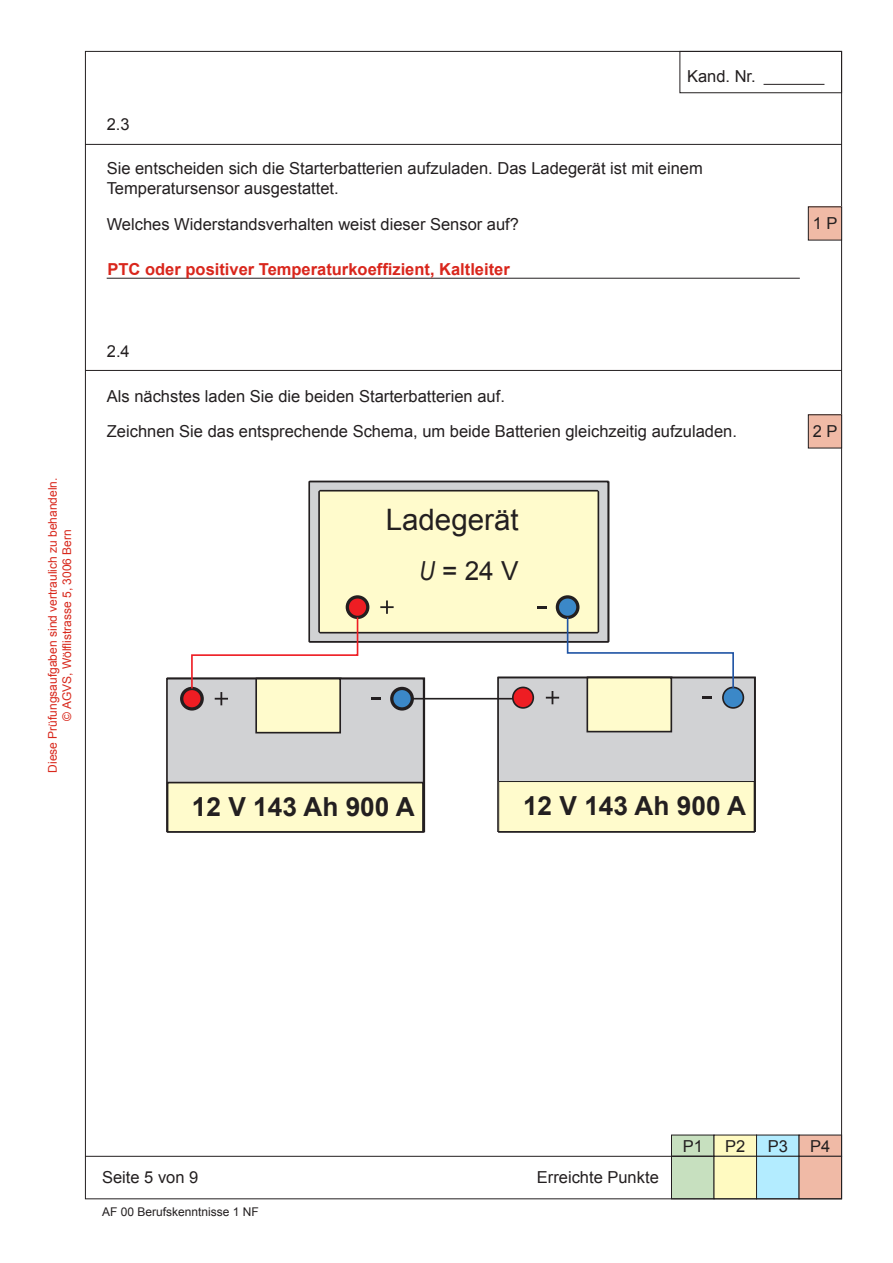
<style>
.page{position:relative;width:893px;height:1263px;background:#fff}
.page>*{position:absolute;margin:0;border:0;box-sizing:border-box;transform-origin:0 0}
.t1{font:29.55px "Arial";color:#231f20}
.t2{font:700 26.25px "Arial";color:#231f20}
.t3{font:26.25px "Arial";color:#231f20}
.Fragesatz_FETT{font:16.5px/19.8px "Arial";color:#231f20}
.Lösung{font:700 16.5px "Arial";color:#d9261c}
.Gesamtpunkte_11{font:16.5px "Arial";color:#231f20}
.t4{font:12px/14.4px "Arial";color:#d8281c;text-align:center}
.t5{font:12px "Arial";color:#231f20}
.s1{font-family:"Arial Narrow";font-style:italic}
</style>
<div class="page">
<div style="left:671px;top:1135px;width:43px;height:21px;background:#c7e0bf"></div>
<div style="left:671px;top:1135px;width:43px;height:22px;border:1px solid #231f20"></div>
<div style="left:671px;top:1156px;width:43px;height:43px;background:#c7e0bf"></div>
<div style="left:671px;top:1156px;width:43px;height:43px;border:1px solid #231f20"></div>
<div style="left:714px;top:1135px;width:42px;height:21px;background:#fffac1"></div>
<div style="left:714px;top:1156px;width:42px;height:43px;background:#fffac1"></div>
<div style="left:714px;top:1156px;width:43px;height:43px;border:1px solid #231f20"></div>
<div style="left:756px;top:1135px;width:43px;height:21px;background:#b3ecff"></div>
<div style="left:756px;top:1156px;width:43px;height:43px;background:#b3ecff"></div>
<div style="left:756px;top:1156px;width:43px;height:43px;border:1px solid #231f20"></div>
<div style="left:799px;top:1135px;width:43px;height:21px;background:#f0baa6"></div>
<div style="left:799px;top:1156px;width:43px;height:43px;background:#f0baa6"></div>
<div style="left:799px;top:1156px;width:43px;height:43px;border:1px solid #231f20"></div>
<hr style="left:85px;top:1156px;width:628px;height:1px;background:#231f20">
<div style="left:679px;top:51px;width:163px;height:42px;border:1px solid #231f20"></div>
<hr style="left:763px;top:84px;width:61px;height:1px;background:#231f20">
<hr style="left:107px;top:278px;width:693px;height:1px;background:#231f20">
<hr style="left:85px;top:144px;width:757px;height:1px;background:#231f20">
<hr style="left:85px;top:370px;width:756px;height:1px;background:#231f20">
<div style="left:808px;top:207px;width:34px;height:33px;background:#f0baa6"></div>
<div style="left:808px;top:206px;width:34px;height:34px;border:1px solid #231f20"></div>
<div style="left:808px;top:415px;width:34px;height:33px;background:#f0baa6"></div>
<div style="left:808px;top:414px;width:34px;height:34px;border:1px solid #231f20"></div>
<div style="left:309px;top:482px;width:299px;height:160px;background:#d1d2d4"></div>
<div style="left:498px;top:678px;width:257px;height:154px;background:#d1d2d4"></div>
<div style="left:499px;top:781px;width:255px;height:51px;background:#fffbcc"></div>
<div style="left:723px;top:687px;width:20px;height:21px;background:#3b88c8;border-radius:50%"></div>
<div style="left:722px;top:687px;width:22px;height:22px;border:2px solid #231f20;border-radius:50%"></div>
<svg style="left:166px;top:490px;width:569px;height:342px"></svg>
<hr style="left:412px;top:698px;width:101px;height:1px;background:#231f20">
<hr style="left:498px;top:831px;width:257px;height:2px;background:#231f20">
<p class="t4" style="left:45px;top:772px;width:296px;rotate:-90deg">Diese Prüfungsaufgaben sind vertraulich zu behandeln. © AGVS, Wölflistrasse 5, 3006 Bern</p>
<p class="Fragesatz_FETT" style="left:107px;top:115px;width:24px">2.3</p>
<p class="Fragesatz_FETT" style="left:687px;top:66px;width:70px">Kand. Nr.</p>
<p class="Fragesatz_FETT" style="left:107px;top:158px;width:598px">Sie entscheiden sich die Starterbatterien aufzuladen. Das Ladegerät ist mit einem<br>Temperatursensor ausgestattet.</p>
<p class="Fragesatz_FETT" style="left:107px;top:215px;width:414px">Welches Widerstandsverhalten weist dieser Sensor auf?</p>
<p class="Lösung" style="left:108px;top:258px;width:404px">PTC oder positiver Temperaturkoeffizient, Kaltleiter</p>
<p class="Fragesatz_FETT" style="left:107px;top:341px;width:24px">2.4</p>
<p class="Fragesatz_FETT" style="left:107px;top:379px;width:632px;line-height:34.5px">Als nächstes laden Sie die beiden Starterbatterien auf.<br>Zeichnen Sie das entsprechende Schema, um beide Batterien gleichzeitig aufzuladen.</p>
<p class="t1" style="left:386px;top:500px;width:135px">Ladegerät</p>
<p class="t3" style="left:419px;top:553px;width:101px"><span class="s1">U</span> = 24 V</p>
<p class="t2" style="left:192px;top:789px;width:224px">12 V 143 Ah 900 A</p>
<p class="t2" style="left:523px;top:788px;width:224px">12 V 143 Ah 900 A</p>
<p class="Gesamtpunkte_11" style="left:813px;top:213px;width:26px">1 P</p>
<p class="Gesamtpunkte_11" style="left:813px;top:421px;width:26px">2 P</p>
<p class="Fragesatz_FETT" style="left:102px;top:1168px;width:98px">Seite 5 von 9</p>
<p class="Fragesatz_FETT" style="left:537px;top:1168px;width:123px">Erreichte Punkte</p>
<p class="t5" style="left:102px;top:1204px;width:158px">AF 00 Berufskenntnisse 1 NF</p>
<p class="Fragesatz_FETT" style="left:683px;top:1136px;width:22px">P1</p>
<p class="Fragesatz_FETT" style="left:725px;top:1136px;width:22px">P2</p>
<p class="Fragesatz_FETT" style="left:768px;top:1136px;width:22px">P3</p>
<p class="Fragesatz_FETT" style="left:810px;top:1136px;width:22px">P4</p>
</div>
